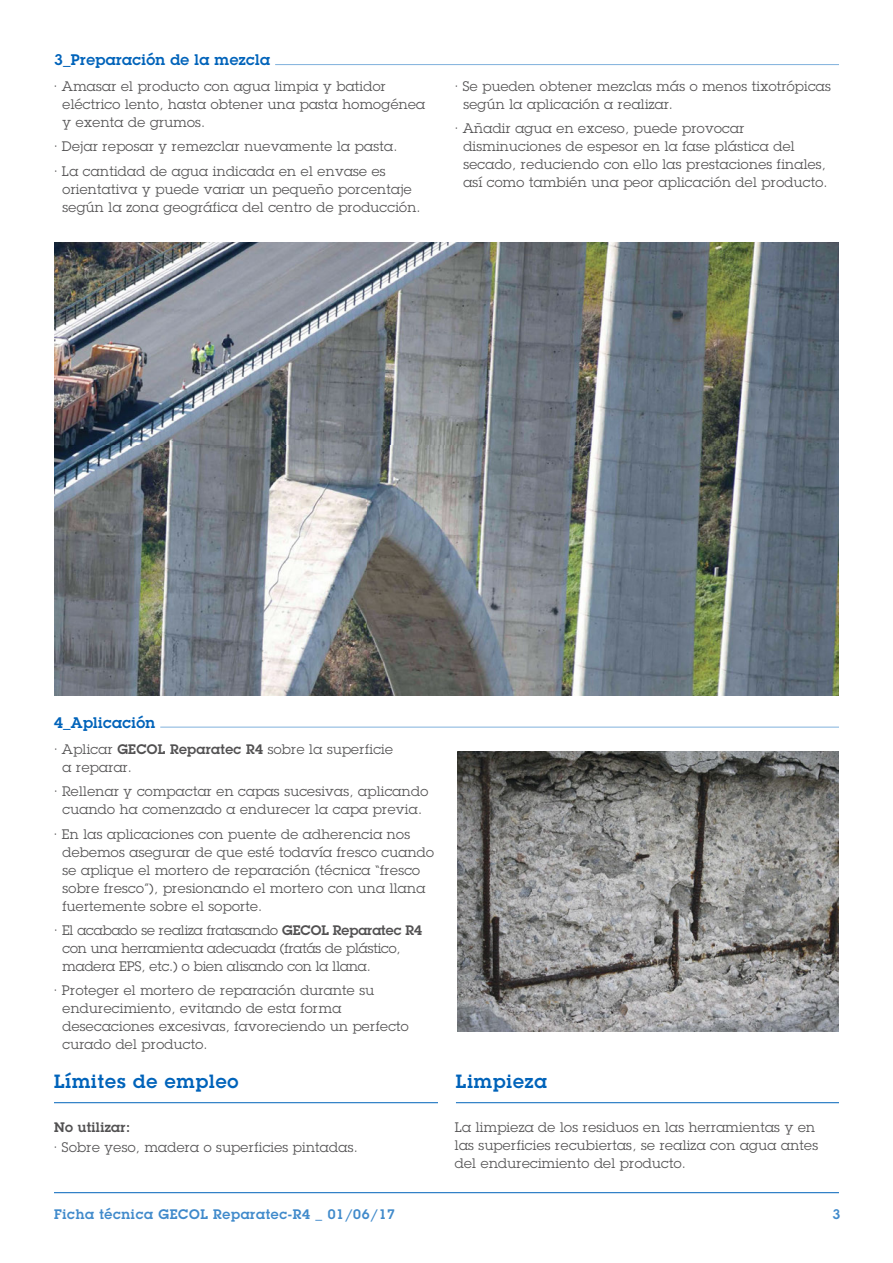
<style>
.page{position:relative;width:893px;height:1263px;background:#fff}
.page>*{position:absolute;margin:0;border:0;box-sizing:border-box;transform-origin:0 0}
.t1{font:600 18.75px "Lubalin Graph";letter-spacing:.05em;color:#0063ba}
.t2{font:600 15px "Lubalin Graph";letter-spacing:.025em;color:#0063ba}
.t3{font:13.5px/18px "Lubalin Graph";letter-spacing:.025em;color:#525152}
.t4{font:13.5px/18px "Lubalin Graph";color:#525152}
.t5{font:600 13.5px "Lubalin Graph";letter-spacing:.05em;color:#408acb}
.t6{font:600 13.5px "Lubalin Graph";letter-spacing:.025em;color:#525152}
.s1{font-weight:600}
</style>
<div class="page">
<hr style="left:54px;top:1192px;width:785px;height:1px;background:#0063ba">
<img style="left:457px;top:751px;width:382px;height:281px">
<img style="left:54px;top:242px;width:785px;height:453px">
<hr style="left:275px;top:64px;width:564px;height:1px;background:#80b1dc">
<hr style="left:160px;top:727px;width:679px;height:1px;background:#80b1dc">
<hr style="left:54px;top:1102px;width:384px;height:1px;background:#0063ba">
<hr style="left:456px;top:1102px;width:383px;height:1px;background:#0063ba">
<p class="t2" style="left:54px;top:51px;width:217px">3_Preparación de la mezcla</p>
<p class="t3" style="left:63px;top:77px;width:364px;text-indent:-9px">· Amasar el producto con agua limpia y batidor eléctrico lento, hasta obtener una pasta homogénea y exenta de grumos.</p>
<p class="t3" style="left:54px;top:134px;width:345px;line-height:24.5px">· Dejar reposar y remezclar nuevamente la pasta. · La cantidad de agua indicada en el envase es</p>
<p class="t3" style="left:63px;top:180px;width:360px">orientativa y puede variar un pequeño porcentaje según la zona geográfica del centro de producción.</p>
<p class="t3" style="left:463px;top:77px;width:369px;text-indent:-9px">· Se pueden obtener mezclas más o menos tixotrópicas según la aplicación a realizar.</p>
<p class="t3" style="left:463px;top:120px;width:366px;text-indent:-9px">· Añadir agua en exceso, puede provocar disminuciones de espesor en la fase plástica del secado, reduciendo con ello las prestaciones finales, así como también una peor aplicación del producto.</p>
<p class="t2" style="left:54px;top:713px;width:103px">4_Aplicación</p>
<p class="t3" style="left:63px;top:740px;width:332px;text-indent:-9px">· Aplicar <span class="s1">GECOL Reparatec R4</span> sobre la superficie a reparar.</p>
<p class="t3" style="left:54px;top:782px;width:376px;text-align:center">· Rellenar y compactar en capas sucesivas, aplicando cuando ha comenzado a endurecer la capa previa.</p>
<p class="t3" style="left:63px;top:825px;width:373px;text-indent:-9px">· En las aplicaciones con puente de adherencia nos debemos asegurar de que esté todavía fresco cuando se aplique el mortero de reparación (técnica “fresco sobre fresco”), presionando el mortero con una llana fuertemente sobre el soporte.</p>
<p class="t4" style="left:63px;top:921px;width:361px;text-indent:-9px">· El acabado se realiza fratasando <span class="s1">GECOL Reparatec R4 </span>con una herramienta adecuada (fratás de plástico, madera EPS, etc.) o bien alisando con la llana.</p>
<p class="t3" style="left:63px;top:981px;width:348px;text-indent:-9px">· Proteger el mortero de reparación durante su endurecimiento, evitando de esta forma desecaciones excesivas, favoreciendo un perfecto curado del producto.</p>
<h1 class="t1" style="left:54px;top:1070px;width:186px">Límites de empleo</h1>
<h1 class="t1" style="left:456px;top:1070px;width:92px">Limpieza</h1>
<p class="t6" style="left:54px;top:1119px;width:78px">No utilizar:</p>
<p class="t3" style="left:54px;top:1139px;width:306px">· Sobre yeso, madera o superficies pintadas.</p>
<p class="t3" style="left:455px;top:1118px;width:365px">La limpieza de los residuos en las herramientas y en las superficies recubiertas, se realiza con agua antes del endurecimiento del producto.</p>
<p class="t5" style="left:54px;top:1206px;width:343px">Ficha técnica GECOL Reparatec-R4 _ 01/06/17</p>
<p class="t5" style="left:832px;top:1206px;width:9px">3</p>
</div>
